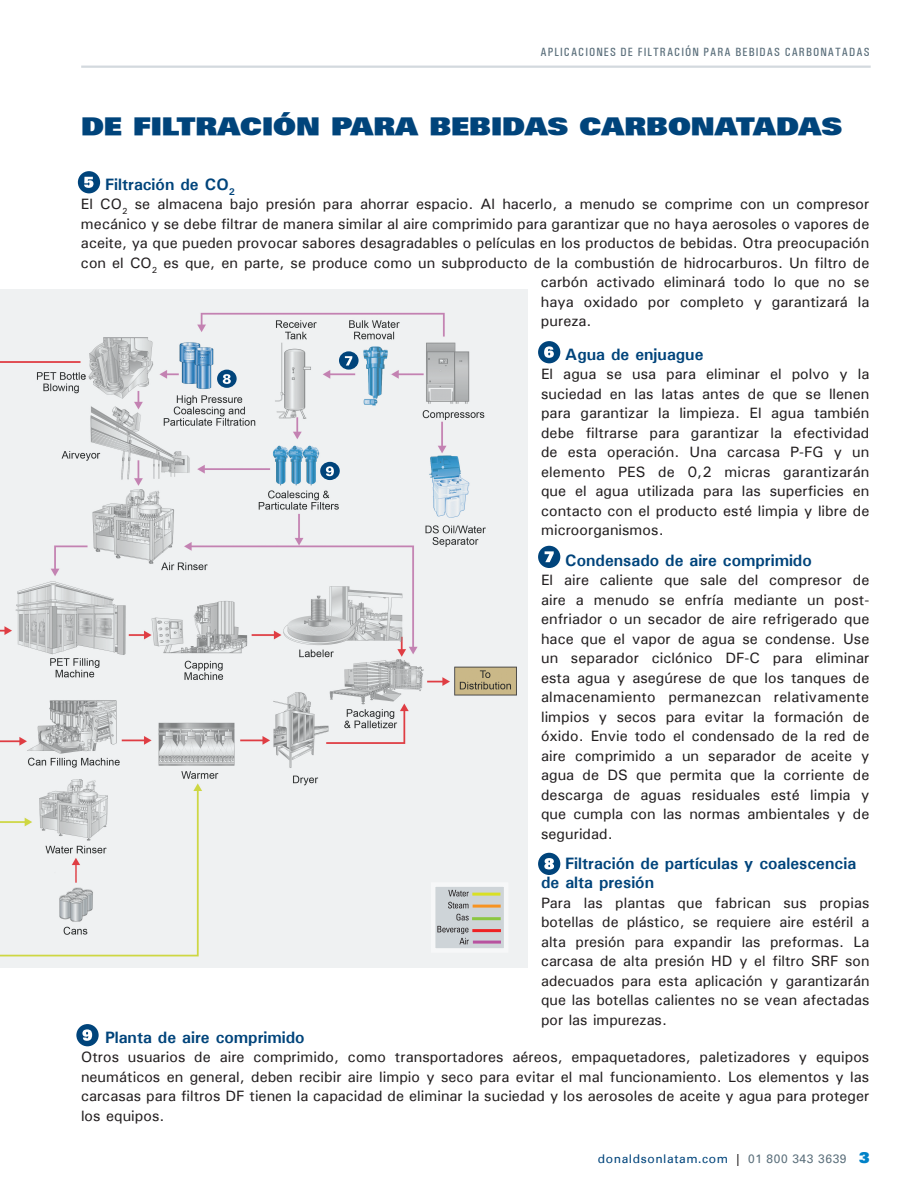
<style>
.page{position:relative;width:918px;height:1188px;background:#fff}
.page>*{position:absolute;margin:0;border:0;box-sizing:border-box;transform-origin:0 0}
.Page_Subheads{font:900 24px "Univers";color:#00447b;scale:1.2 1}
.Body{font:700 16.5px/19.5px "Univers";color:#00447b}
.Body-2{font:500 15px/19.5px "Univers";color:#231f20;text-align:justify}
.t1{font:500 condensed 12px "Univers";letter-spacing:.09em;color:#5b6f7b}
.t2{font:12px "Univers";letter-spacing:.05em;color:#00447b}
.s1{color:#231f20}
.s2{color:#5b6f7b}
.s3{font-weight:900;font-size:15px;color:#0082c8}
</style>
<div class="page">
<hr style="left:81px;top:66px;width:790px;height:2px;background:#d3d9de">
<svg style="left:0;top:289px;width:527px;height:679px;fill:#eff1f2"></svg>
<svg style="left:339px;top:351px;width:20px;height:19px"></svg>
<svg style="left:345px;top:356px;width:7px;height:10px"></svg>
<div style="left:217px;top:370px;width:20px;height:18px;background:#00447b;border-radius:50%"></div>
<svg style="left:223px;top:374px;width:8px;height:10px"></svg>
<svg style="left:320px;top:462px;width:20px;height:18px"></svg>
<svg style="left:326px;top:466px;width:10px;height:14px"></svg>
<svg style="left:431px;top:882px;width:77px;height:71px;fill:#ced4d8"></svg>
<hr style="left:472px;top:917px;width:29px;height:3px;background:#8bc640">
<hr style="left:472px;top:893px;width:28px;height:3px;background:#d9e024">
<hr style="left:473px;top:905px;width:28px;height:3px;background:#f79321">
<hr style="left:472px;top:929px;width:29px;height:3px;background:#ee2123">
<hr style="left:473px;top:941px;width:28px;height:3px;background:#b8529f">
<svg style="left:437px;top:902px;width:32px;height:42px"></svg>
<svg style="left:448px;top:890px;width:21px;height:6px"></svg>
<div style="left:538px;top:546px;width:22px;height:22px;background:#00447b;border-radius:50%"></div>
<svg style="left:545px;top:551px;width:9px;height:11px"></svg>
<div style="left:538px;top:853px;width:22px;height:22px;background:#00447b;border-radius:50%"></div>
<svg style="left:544px;top:858px;width:10px;height:11px"></svg>
<div style="left:76px;top:1024px;width:23px;height:22px;background:#00447b;border-radius:50%"></div>
<svg style="left:82px;top:1029px;width:10px;height:12px"></svg>
<div style="left:78px;top:171px;width:22px;height:22px;background:#00447b;border-radius:50%"></div>
<div style="left:538px;top:341px;width:22px;height:22px;background:#00447b;border-radius:50%"></div>
<svg style="left:84px;top:177px;width:10px;height:11px"></svg>
<svg style="left:544px;top:346px;width:10px;height:12px"></svg>
<p class="t1" style="left:541px;top:45px;width:330px">APLICACIONES DE FILTRACIÓN PARA BEBIDAS CARBONATADAS</p>
<p class="Page_Subheads" style="left:81px;top:111px;width:636px">DE FILTRACIÓN PARA BEBIDAS CARBONATADAS</p>
<p class="Body" style="left:105px;top:174px;width:131px">Filtración de CO<sub>2</sub></p>
<p class="Body-2" style="left:81px;top:194px;width:790px">El CO<sub>2</sub> se almacena bajo presión para ahorrar espacio. Al hacerlo, a menudo se comprime con un compresor</p>
<p class="Body-2" style="left:81px;top:214px;width:790px">mecánico y se debe filtrar de manera similar al aire comprimido para garantizar que no haya aerosoles o vapores de</p>
<p class="Body-2" style="left:81px;top:233px;width:790px">aceite, ya que pueden provocar sabores desagradables o películas en los productos de bebidas. Otra preocupación</p>
<p class="Body-2" style="left:81px;top:253px;width:790px">con el CO<sub>2</sub> es que, en parte, se produce como un subproducto de la combustión de hidrocarburos. Un filtro de</p>
<p class="Body-2" style="left:541px;top:272px;width:330px">carbón activado eliminará todo lo que no se</p>
<p class="Body-2" style="left:541px;top:292px;width:330px">haya oxidado por completo y garantizará la</p>
<p class="Body-2" style="left:541px;top:311px;width:52px">pureza.</p>
<p class="Body" style="left:565px;top:344px;width:140px">Agua de enjuague</p>
<p class="Body-2" style="left:541px;top:364px;width:330px">El agua se usa para eliminar el polvo y la suciedad en las latas antes de que se llenen para garantizar la limpieza. El agua también debe filtrarse para garantizar la efectividad de esta operación. Una carcasa P-FG y un elemento PES de 0,2 micras garantizarán que el agua utilizada para las superficies en contacto con el producto esté limpia y libre de microorganismos.</p>
<p class="Body" style="left:565px;top:550px;width:248px">Condensado de aire comprimido</p>
<p class="Body-2" style="left:541px;top:570px;width:330px">El aire caliente que sale del compresor de aire a menudo se enfría mediante un post&shy;enfriador o un secador de aire refrigerado que hace que el vapor de agua se condense. Use un separador ciclónico DF-C para eliminar esta agua y asegúrese de que los tanques de almacenamiento permanezcan relativamente limpios y secos para evitar la formación de óxido. Envie todo el condensado de la red de aire comprimido a un separador de aceite y agua de DS que permita que la corriente de descarga de aguas residuales esté limpia y que cumpla con las normas ambientales y de seguridad.</p>
<p class="Body" style="left:541px;top:853px;width:317px;text-indent:24px">Filtración de partículas y coalescencia de alta presión</p>
<p class="Body-2" style="left:541px;top:893px;width:330px">Para las plantas que fabrican sus propias botellas de plástico, se requiere aire estéril a alta presión para expandir las preformas. La carcasa de alta presión HD y el filtro SRF son adecuados para esta aplicación y garantizarán que las botellas calientes no se vean afectadas por las impurezas.</p>
<p class="Body" style="left:105px;top:1027px;width:201px">Planta de aire comprimido</p>
<p class="Body-2" style="left:81px;top:1047px;width:790px">Otros usuarios de aire comprimido, como transportadores aéreos, empaquetadores, paletizadores y equipos neumáticos en general, deben recibir aire limpio y seco para evitar el mal funcionamiento. Los elementos y las carcasas para filtros DF tienen la capacidad de eliminar la suciedad y los aerosoles de aceite y agua para proteger los equipos.</p>
<p class="t2" style="left:598px;top:1152px;width:273px">donaldsonlatam.com <span class="s1">|</span> <span class="s2">01 800 343 3639</span> <span class="s3">3</span></p>
</div>
